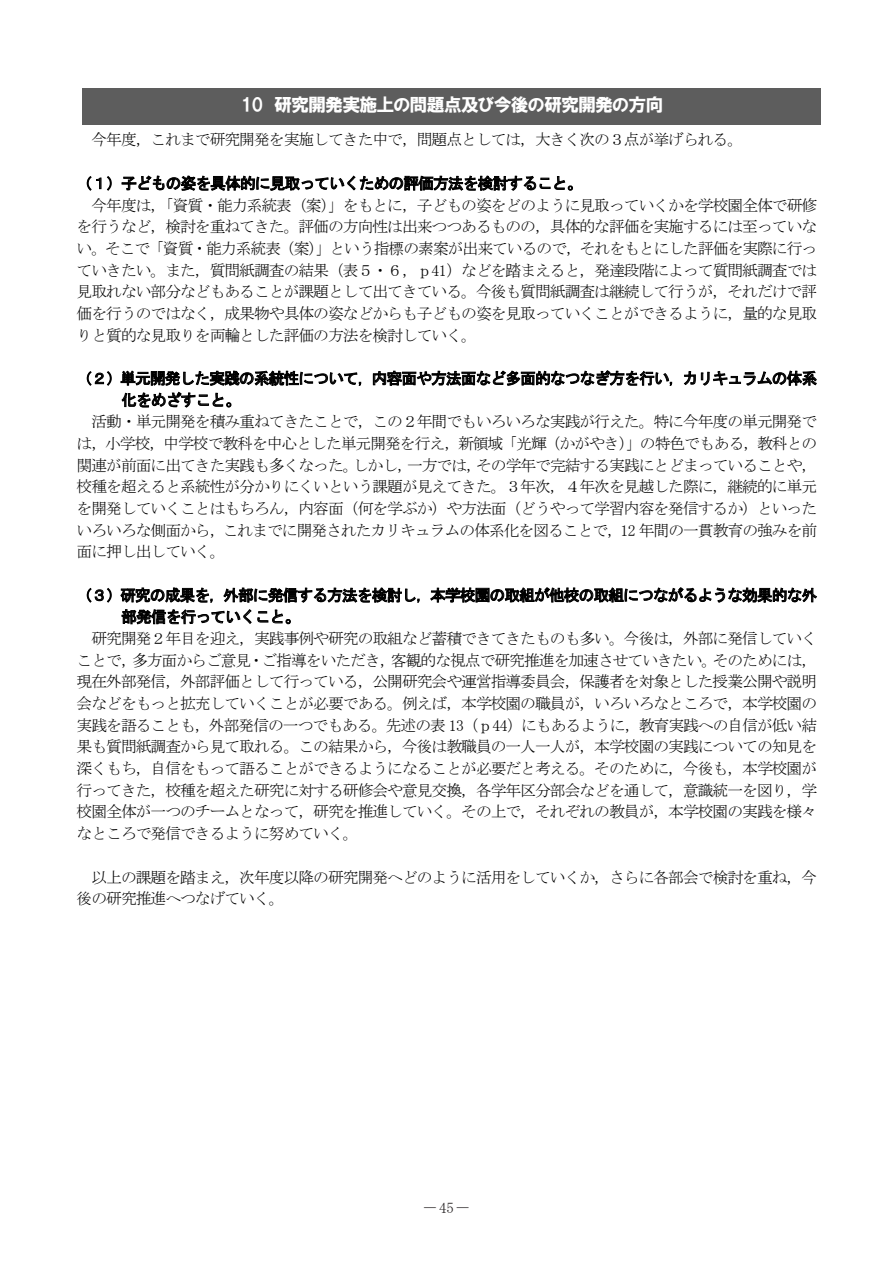
<style>
.page{position:relative;width:893px;height:1263px;background:#fff}
.page>*{position:absolute;margin:0;border:0;box-sizing:border-box;transform-origin:0 0}
.t1{font:18px "HGP Soei Kakugothic UB";letter-spacing:-.05em;color:#fff}
.t2{font:15.75px/21.6px "MS Mincho";letter-spacing:-.065em;color:#000;text-align:justify}
.t3{font:15.75px/21.8px "MS Gothic";letter-spacing:-.055em;color:#000}
.t4{font:14.85px "MS Mincho";color:#231f20;scale:.8 1}
</style>
<div class="page">
<svg style="left:87px;top:176px;width:14px;height:15px"></svg>
<svg style="left:107px;top:176px;width:5px;height:15px"></svg>
<svg style="left:122px;top:175px;width:451px;height:16px"></svg>
<svg style="left:87px;top:371px;width:25px;height:15px"></svg>
<svg style="left:121px;top:370px;width:240px;height:16px"></svg>
<svg style="left:373px;top:370px;width:299px;height:16px"></svg>
<svg style="left:684px;top:370px;width:133px;height:16px"></svg>
<svg style="left:122px;top:392px;width:109px;height:16px"></svg>
<svg style="left:87px;top:588px;width:25px;height:15px"></svg>
<svg style="left:430px;top:587px;width:387px;height:16px"></svg>
<svg style="left:120px;top:587px;width:300px;height:38px"></svg>
<div style="left:82px;top:88px;width:739px;height:36px;background:#5d5d5d"></div>
<p class="t1" style="left:241px;top:96px;width:424px">10 研究開発実施上の問題点及び今後の研究開発の方向</p>
<p class="t2" style="left:91px;top:129px;width:653px">今年度，これまで研究開発を実施してきた中で，問題点としては，大きく次の３点が挙げられる。</p>
<p class="t3" style="left:77px;top:172px;width:507px">（１）子どもの姿を具体的に見取っていくための評価方法を検討すること。</p>
<p class="t2" style="left:77px;top:194px;width:742px;text-indent:15px">今年度は，「資質・能力系統表（案）」をもとに，子どもの姿をどのように見取っていくかを学校園全体で研修を行うなど，検討を重ねてきた。評価の方向性は出来つつあるものの，具体的な評価を実施するには至っていない。そこで「資質・能力系統表（案）」という指標の素案が出来ているので，それをもとにした評価を実際に行っていきたい。また，質問紙調査の結果（表５・６，ｐ41）などを踏まえると，発達段階によって質問紙調査では見取れない部分などもあることが課題として出てきている。今後も質問紙調査は継続して行うが，それだけで評価を行うのではなく，成果物や具体の姿などからも子どもの姿を見取っていくことができるように，量的な見取りと質的な見取りを両輪とした評価の方法を検討していく。</p>
<p class="t3" style="left:121px;top:367px;width:698px;text-indent:-45px">（２）単元開発した実践の系統性について，内容面や方法面など多面的なつなぎ方を行い，カリキュラムの体系化をめざすこと。</p>
<p class="t2" style="left:77px;top:411px;width:742px;text-indent:15px">活動・単元開発を積み重ねてきたことで，この２年間でもいろいろな実践が行えた。特に今年度の単元開発では，小学校，中学校で教科を中心とした単元開発を行え，新領域「光輝（かがやき）」の特色でもある，教科との関連が前面に出てきた実践も多くなった。しかし，一方では，その学年で完結する実践にとどまっていることや，校種を超えると系統性が分かりにくいという課題が見えてきた。３年次，４年次を見越した際に，継続的に単元を開発していくことはもちろん，内容面（何を学ぶか）や方法面（どうやって学習内容を発信するか）といったいろいろな側面から，これまでに開発されたカリキュラムの体系化を図ることで，12 年間の一貫教育の強みを前面に押し出していく。</p>
<p class="t3" style="left:121px;top:584px;width:698px;text-indent:-45px">（３）研究の成果を，外部に発信する方法を検討し，本学校園の取組が他校の取組につながるような効果的な外部発信を行っていくこと。</p>
<p class="t2" style="left:77px;top:627px;width:742px;text-indent:15px">研究開発２年目を迎え，実践事例や研究の取組など蓄積できてきたものも多い。今後は，外部に発信していくことで，多方面からご意見・ご指導をいただき，客観的な視点で研究推進を加速させていきたい。そのためには，現在外部発信，外部評価として行っている，公開研究会や運営指導委員会，保護者を対象とした授業公開や説明会などをもっと拡充していくことが必要である。例えば，本学校園の職員が，いろいろなところで，本学校園の実践を語ることも，外部発信の一つでもある。先述の表 13（ｐ44）にもあるように，教育実践への自信が低い結果も質問紙調査から見て取れる。この結果から，今後は教職員の一人一人が，本学校園の実践についての知見を深くもち，自信をもって語ることができるようになることが必要だと考える。そのために，今後も，本学校園が行ってきた，校種を超えた研究に対する研修会や意見交換，各学年区分部会などを通して，意識統一を図り，学校園全体が一つのチームとなって，研究を推進していく。その上で，それぞれの教員が，本学校園の実践を様々なところで発信できるように努めていく。</p>
<p class="t2" style="left:77px;top:866px;width:742px;text-indent:15px">以上の課題を踏まえ，次年度以降の研究開発へどのように活用をしていくか，さらに各部会で検討を重ね，今後の研究推進へつなげていく。</p>
<p class="t4" style="left:424px;top:1200px;width:57px">―45―</p>
</div>
